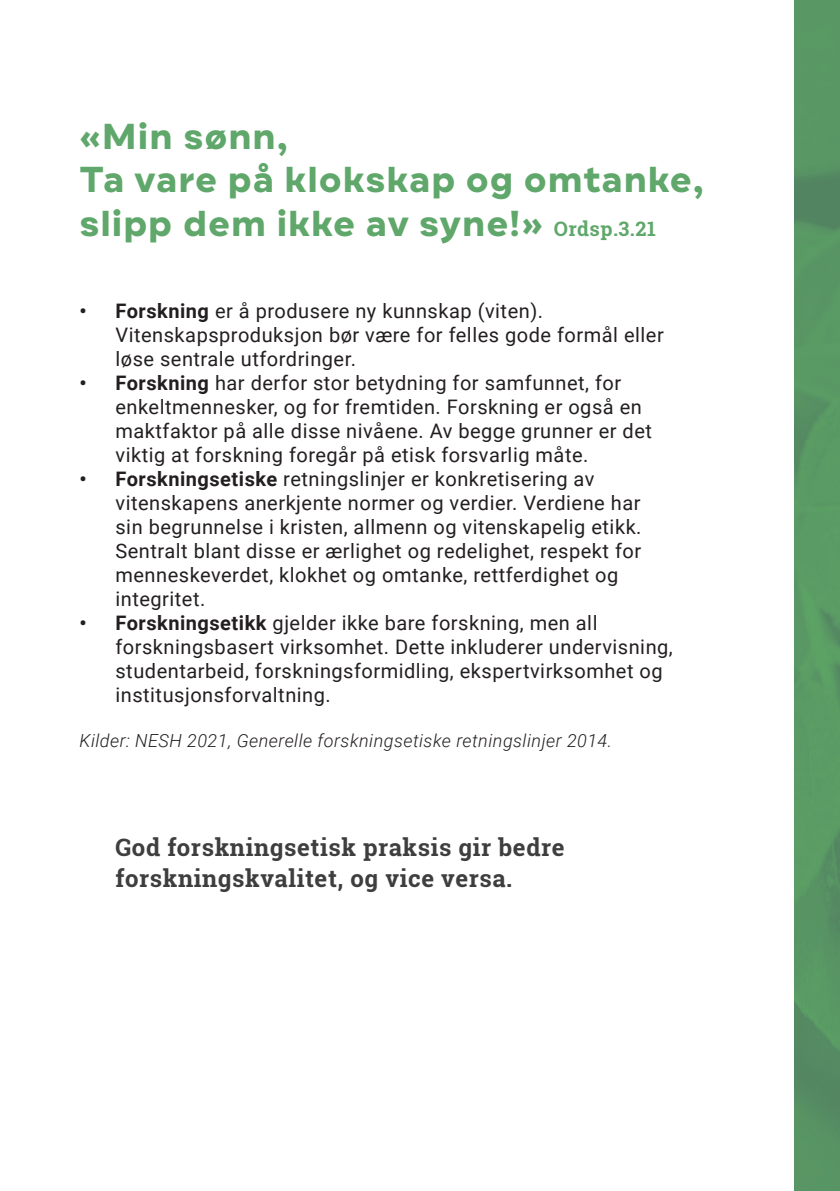
<style>
.page{position:relative;width:840px;height:1191px;background:#fff}
.page>*{position:absolute;margin:0;border:0;box-sizing:border-box;transform-origin:0 0}
.Paragraph_Style_3{font:700 36px/43.2px "Draft A";letter-spacing:.025em;color:#5fa76a}
.Paragraph_Style_1{font:700 24px/31.2px "Roboto Slab";letter-spacing:.025em;color:#3e3e3f}
.t1{font:20px/24px "Roboto";letter-spacing:.025em;color:#231f20}
.Paragraph_Style_1-2{font:italic 300 18px "Roboto";letter-spacing:.025em;color:#231f20}
.s1{font-family:"Roboto Slab";font-size:20px}
.s2{font-weight:700}
</style>
<div class="page">
<img style="left:794px;top:0;width:45px;height:1191px">
<p class="Paragraph_Style_3" style="left:79px;top:115px;width:625px">«Min sønn,<br>Ta vare på klokskap og omtanke, slipp dem ikke av syne!» <span class="s1">Ordsp.3.21</span></p>
<p class="t1" style="left:115px;top:298px;width:549px;text-indent:-36px"><span class="s2">• Forskning</span> er å produsere ny kunnskap (viten).<br>Vitenskapsproduksjon bør være for felles gode formål eller løse sentrale utfordringer.</p>
<p class="t1" style="left:115px;top:370px;width:537px;text-indent:-36px"><span class="s2">• Forskning</span> har derfor stor betydning for samfunnet, for enkeltmennesker, og for fremtiden. Forskning er også en maktfaktor på alle disse nivåene. Av begge grunner er det viktig at forskning foregår på etisk forsvarlig måte.</p>
<p class="t1" style="left:115px;top:466px;width:527px;text-indent:-36px"><span class="s2">• Forskningsetiske</span> retningslinjer er konkretisering av vitenskapens anerkjente normer og verdier. Verdiene har sin begrunnelse i kristen, allmenn og vitenskapelig etikk.<br>Sentralt blant disse er ærlighet og redelighet, respekt for menneskeverdet, klokhet og omtanke, rettferdighet og integritet.</p>
<p class="t1" style="left:115px;top:610px;width:558px;text-indent:-36px"><span class="s2">• Forskningsetikk</span> gjelder ikke bare forskning, men all forskningsbasert virksomhet. Dette inkluderer undervisning, studentarbeid, forskningsformidling, ekspertvirksomhet og institusjonsforvaltning.</p>
<p class="Paragraph_Style_1-2" style="left:79px;top:728px;width:534px">Kilder: NESH 2021, Generelle forskningsetiske retningslinjer 2014.</p>
<p class="Paragraph_Style_1" style="left:115px;top:831px;width:450px">God forskningsetisk praksis gir bedre forskningskvalitet, og vice versa.</p>
</div>
